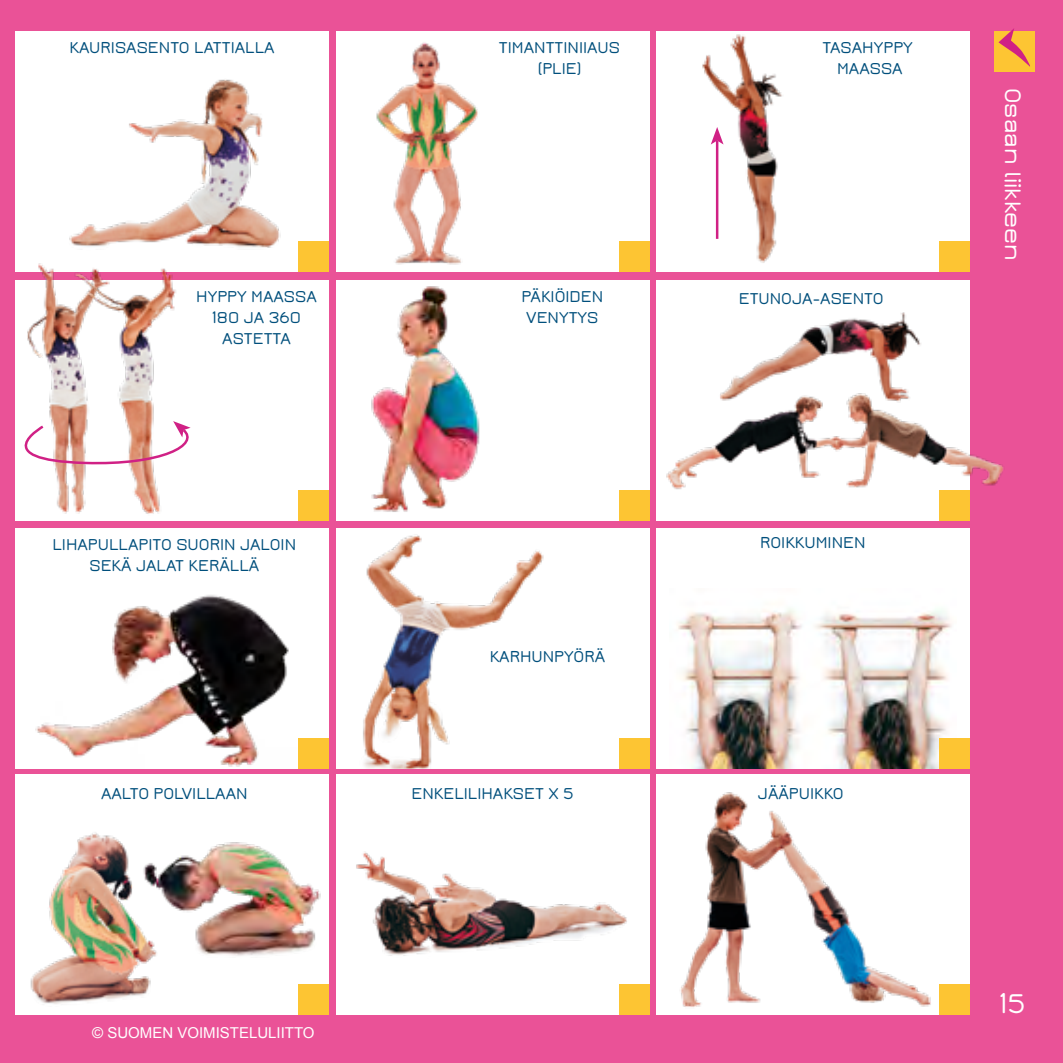
<style>
.page{position:relative;width:1063px;height:1063px;background:#ea5297}
.page>*{position:absolute;margin:0;border:0;box-sizing:border-box;transform-origin:0 0}
.t1{font:600 30px "Jura";color:#fff}
.t2{font:600 25px "Jura";color:#fff}
.t3{font:600 17.5px/21px "Jura";color:#004f7c;text-align:center}
.t4{font:15px "Arial";color:#fff}
</style>
<div class="page">
<div style="left:15px;top:31px;width:314px;height:241px;background:#fff"></div>
<div style="left:299px;top:241px;width:30px;height:31px;background:#fdc533"></div>
<div style="left:15px;top:280px;width:314px;height:241px;background:#fff"></div>
<div style="left:299px;top:490px;width:30px;height:31px;background:#fdc533"></div>
<div style="left:15px;top:528px;width:314px;height:241px;background:#fff"></div>
<img style="left:35px;top:595px;width:264px;height:174px">
<div style="left:299px;top:738px;width:30px;height:31px;background:#fdc533"></div>
<div style="left:15px;top:774px;width:314px;height:241px;background:#fff"></div>
<div style="left:299px;top:985px;width:30px;height:30px;background:#fdc533"></div>
<div style="left:336px;top:31px;width:314px;height:241px;background:#fff"></div>
<img style="left:376px;top:42px;width:102px;height:223px">
<div style="left:619px;top:241px;width:31px;height:31px;background:#fdc533"></div>
<div style="left:336px;top:280px;width:314px;height:241px;background:#fff"></div>
<img style="left:371px;top:286px;width:109px;height:226px">
<div style="left:619px;top:490px;width:31px;height:31px;background:#fdc533"></div>
<div style="left:336px;top:528px;width:314px;height:241px;background:#fff"></div>
<img style="left:363px;top:535px;width:181px;height:234px">
<div style="left:619px;top:738px;width:31px;height:31px;background:#fdc533"></div>
<div style="left:336px;top:774px;width:314px;height:241px;background:#fff"></div>
<div style="left:619px;top:985px;width:31px;height:30px;background:#fdc533"></div>
<div style="left:656px;top:31px;width:314px;height:241px;background:#fff"></div>
<img style="left:702px;top:34px;width:81px;height:229px">
<div style="left:939px;top:241px;width:31px;height:31px;background:#fdc533"></div>
<div style="left:656px;top:280px;width:314px;height:241px;background:#fff"></div>
<div style="left:939px;top:490px;width:31px;height:31px;background:#fdc533"></div>
<div style="left:656px;top:528px;width:314px;height:241px;background:#fff"></div>
<img style="left:677px;top:609px;width:275px;height:160px">
<div style="left:939px;top:738px;width:31px;height:31px;background:#fdc533"></div>
<div style="left:656px;top:774px;width:314px;height:241px;background:#fff"></div>
<div style="left:939px;top:985px;width:31px;height:30px;background:#fdc533"></div>
<img style="left:69px;top:79px;width:212px;height:169px">
<img style="left:27px;top:263px;width:34px;height:247px">
<img style="left:61px;top:268px;width:115px;height:246px">
<img style="left:729px;top:312px;width:192px;height:74px">
<img style="left:666px;top:386px;width:338px;height:104px">
<img style="left:167px;top:842px;width:154px;height:114px">
<img style="left:30px;top:832px;width:137px;height:172px">
<img style="left:680px;top:792px;width:251px;height:215px">
<img style="left:356px;top:852px;width:271px;height:104px">
<div style="left:994px;top:32px;width:40px;height:40px;background:#fdc533"></div>
<svg style="left:999px;top:28px;width:31px;height:39px"></svg>
<svg style="left:24px;top:421px;width:167px;height:47px"></svg>
<hr style="left:716px;top:141px;width:2px;height:98px;background:#d02185">
<svg style="left:711px;top:127px;width:13px;height:18px"></svg>
<p class="t3" style="left:69px;top:37px;width:207px">KAURISASENTO LATTIALLA</p>
<p class="t3" style="left:499px;top:37px;width:123px">TIMANTTINIIAUS (PLIE)</p>
<p class="t3" style="left:822px;top:37px;width:92px">TASAHYPPY<br>MAASSA</p>
<h2 class="t2" style="left:1026px;top:88px;width:174px;rotate:90deg">Osaan liikkeen</h2>
<p class="t3" style="left:196px;top:286px;width:122px">HYPPY MAASSA<br>180 JA 360<br>ASTETTA</p>
<p class="t3" style="left:522px;top:286px;width:83px;text-align:left">PÄKIÖIDEN<br>VENYTYS</p>
<p class="t3" style="left:739px;top:288px;width:146px">ETUNOJA-ASENTO</p>
<p class="t3" style="left:52px;top:534px;width:245px">LIHAPULLAPITO SUORIN JALOIN<br>SEKÄ JALAT KERÄLLÄ</p>
<p class="t3" style="left:760px;top:532px;width:107px">ROIKKUMINEN</p>
<p class="t3" style="left:490px;top:646px;width:117px">KARHUNPYÖRÄ</p>
<p class="t3" style="left:101px;top:783px;width:148px">AALTO POLVILLAAN</p>
<p class="t3" style="left:412px;top:783px;width:164px">ENKELILIHAKSET X 5</p>
<p class="t3" style="left:758px;top:783px;width:87px">JÄÄPUIKKO</p>
<h1 class="t1" style="left:1000px;top:988px;width:27px">15</h1>
<p class="t4" style="left:92px;top:1023px;width:224px">© SUOMEN VOIMISTELULIITTO</p>
</div>
